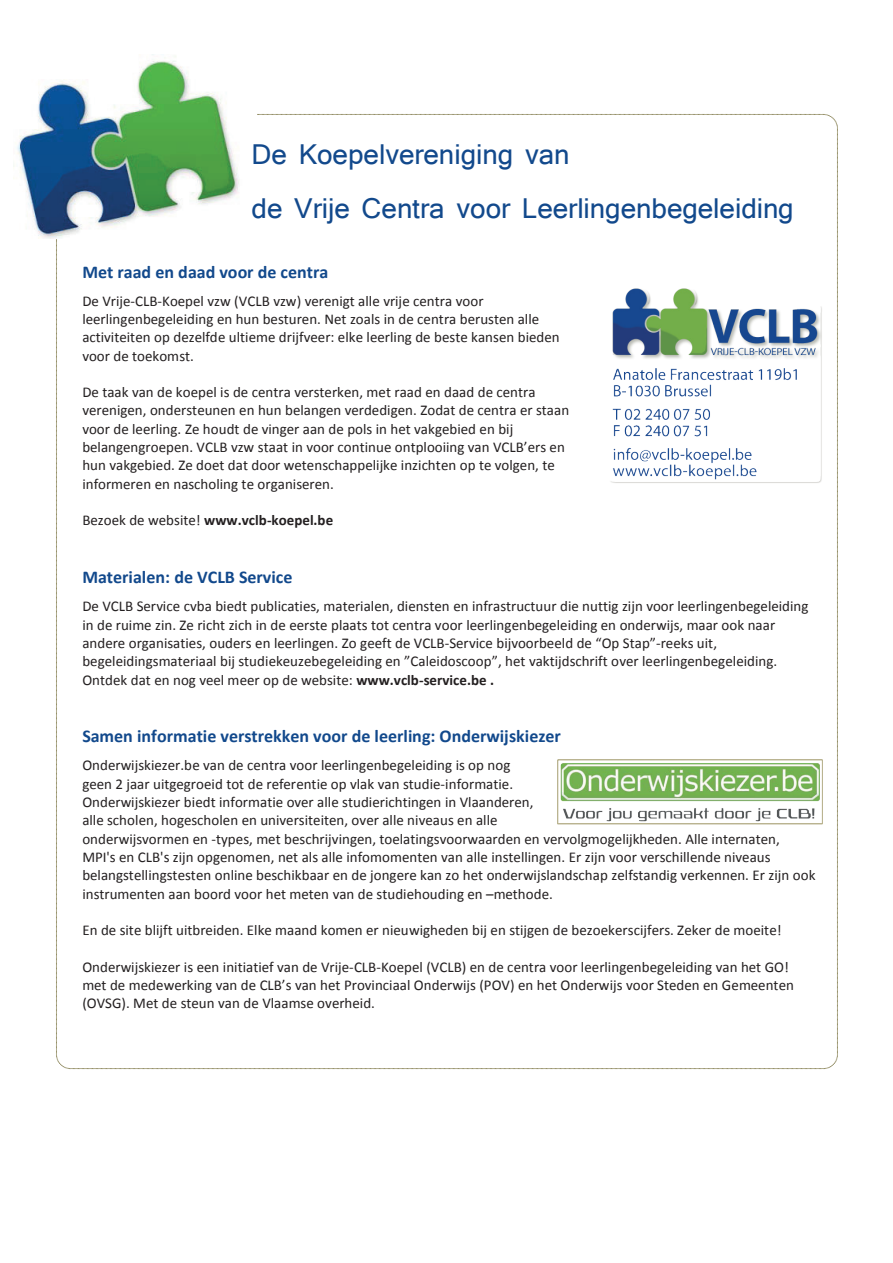
<style>
.page{position:relative;width:893px;height:1263px;background:#fff}
.page>*{position:absolute;margin:0;border:0;box-sizing:border-box;transform-origin:0 0}
.t1{font:30px/53.4px "Shruti";color:#12498c}
.t2{font:700 18px "Calibri";color:#12498c}
.t3{font:15px/18.3px "Calibri";color:#231f20}
.t4{font:700 15px "Calibri";letter-spacing:.005em;color:#231f20}
.s1{font-weight:400}
.s2{font-weight:700}
</style>
<div class="page">
<img style="left:13px;top:54px;width:227px;height:184px">
<img style="left:610px;top:288px;width:212px;height:195px">
<img style="left:560px;top:763px;width:260px;height:59px">
<div style="left:558px;top:760px;width:264px;height:64px;border:1px dashed #bab491"></div>
<h1 class="t1" style="left:252px;top:127px;width:544px">De Koepelvereniging van<br>de Vrije Centra voor Leerlingenbegeleiding</h1>
<p class="t2" style="left:82px;top:260px;width:248px">Met raad en daad voor de centra</p>
<p class="t3" style="left:82px;top:292px;width:479px">De Vrije-CLB-Koepel vzw (VCLB vzw) verenigt alle vrije centra voor leerlingenbegeleiding en hun besturen. Net zoals in de centra berusten alle activiteiten op dezelfde ultieme drijfveer: elke leerling de beste kansen bieden voor de toekomst.</p>
<p class="t3" style="left:82px;top:383px;width:488px">De taak van de koepel is de centra versterken, met raad en daad de centra verenigen, ondersteunen en hun belangen verdedigen. Zodat de centra er staan voor de leerling. Ze houdt de vinger aan de pols in het vakgebied en bij belangengroepen. VCLB vzw staat in voor continue ontplooiing van VCLB’ers en hun vakgebied. Ze doet dat door wetenschappelijke inzichten op te volgen, te informeren en nascholing te organiseren.</p>
<p class="t4" style="left:82px;top:511px;width:252px"><span class="s1">Bezoek de website!</span> www.vclb-koepel.be</p>
<p class="t2" style="left:82px;top:566px;width:212px">Materialen: de VCLB Service</p>
<p class="t3" style="left:82px;top:597px;width:728px">De VCLB Service cvba biedt publicaties, materialen, diensten en infrastructuur die nuttig zijn voor leerlingenbegeleiding in de ruime zin. Ze richt zich in de eerste plaats tot centra voor leerlingenbegeleiding en onderwijs, maar ook naar andere organisaties, ouders en leerlingen. Zo geeft de VCLB-Service bijvoorbeeld de “Op Stap”-reeks uit, begeleidingsmateriaal bij studiekeuzebegeleiding en ”Caleidoscoop”, het vaktijdschrift over leerlingenbegeleiding.<br>Ontdek dat en nog veel meer op de website: <span class="s2">www.vclb-service.be .</span></p>
<p class="t2" style="left:82px;top:725px;width:480px">Samen informatie verstrekken voor de leerling: Onderwijskiezer</p>
<p class="t3" style="left:82px;top:756px;width:735px">Onderwijskiezer.be van de centra voor leerlingenbegeleiding is op nog<br>geen 2 jaar uitgegroeid tot de referentie op vlak van studie-informatie.<br>Onderwijskiezer biedt informatie over alle studierichtingen in Vlaanderen,<br>alle scholen, hogescholen en universiteiten, over alle niveaus en alle<br>onderwijsvormen en -types, met beschrijvingen, toelatingsvoorwaarden en vervolgmogelijkheden. Alle internaten, MPI's en CLB's zijn opgenomen, net als alle infomomenten van alle instellingen. Er zijn voor verschillende niveaus belangstellingstesten online beschikbaar en de jongere kan zo het onderwijslandschap zelfstandig verkennen. Er zijn ook instrumenten aan boord voor het meten van de studiehouding en –methode.</p>
<p class="t3" style="left:82px;top:921px;width:701px">En de site blijft uitbreiden. Elke maand komen er nieuwigheden bij en stijgen de bezoekerscijfers. Zeker de moeite!</p>
<p class="t3" style="left:82px;top:958px;width:713px">Onderwijskiezer is een initiatief van de Vrije-CLB-Koepel (VCLB) en de centra voor leerlingenbegeleiding van het GO! met de medewerking van de CLB’s van het Provinciaal Onderwijs (POV) en het Onderwijs voor Steden en Gemeenten (OVSG). Met de steun van de Vlaamse overheid.</p>
</div>
